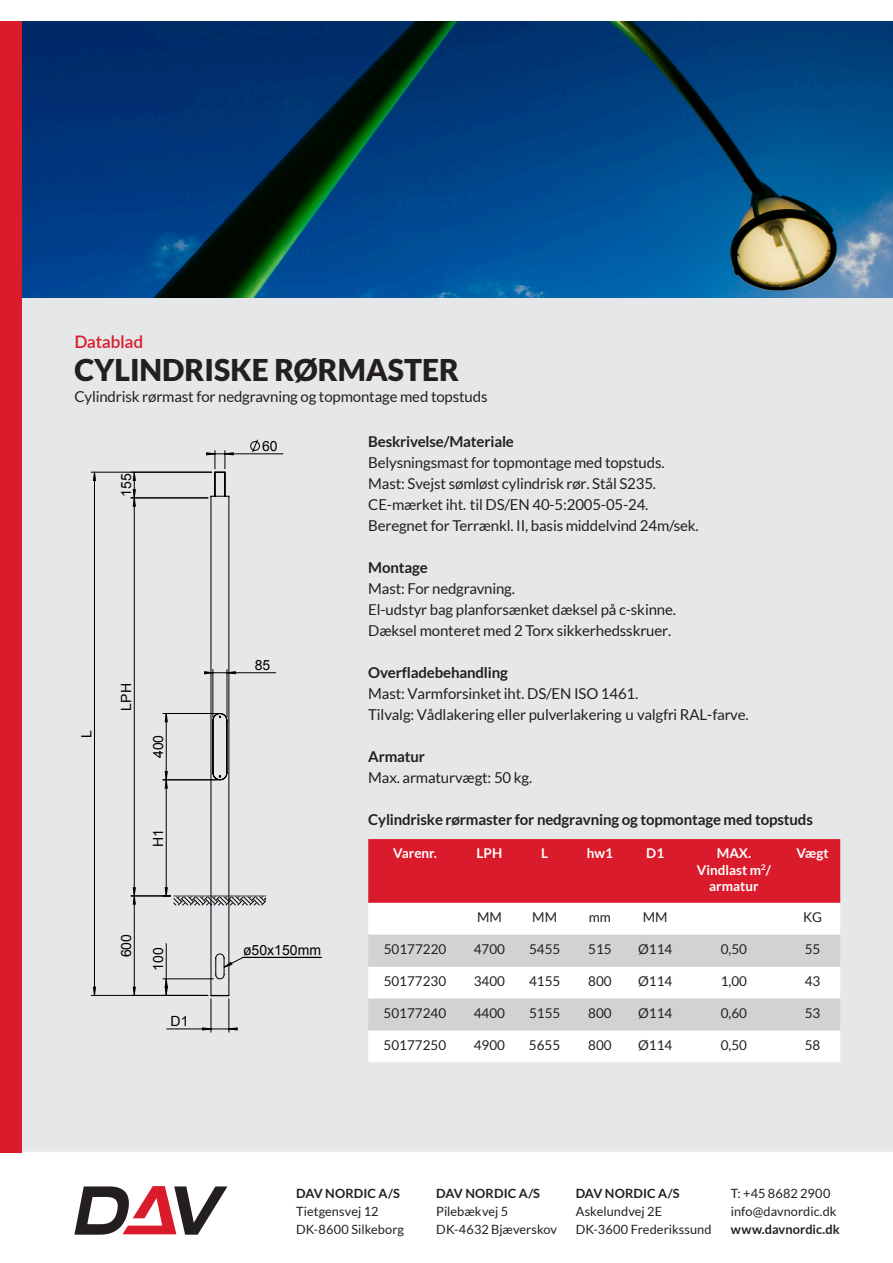
<style>
.page{position:relative;width:893px;height:1263px;background:#fff}
.page>*{position:absolute;margin:0;border:0;box-sizing:border-box;transform-origin:0 0}
.Ov{font:900 30px "Lato";color:#231f20}
.manchet{font:600 17.25px "Lato";color:#da1b2b}
.mr{font:15px/21px "Lato";letter-spacing:-.01em;color:#231f20}
.mr-2{font:700 15px "Lato";letter-spacing:-.01em;color:#231f20}
.Br{font:15px "Lato";letter-spacing:-.01em;color:#231f20}
.t1{font:14.1px "Arial";color:#000}
.Tabel{font:13.5px "Lato";color:#231f20}
.Tabel_ov{font:700 13.5px/16.5px "Lato";color:#fff;text-align:center}
.t2{font:12.75px/18px "Lato";letter-spacing:.005em;color:#231f20}
.t3{font:700 12.75px "Lato";letter-spacing:.005em;color:#231f20}
.s1{font-weight:700}
</style>
<div class="page">
<div style="left:21px;top:21px;width:872px;height:1131px;background:#e6e7e9"></div>
<div style="left:368px;top:839px;width:472px;height:64px;background:#da1b2b"></div>
<svg style="left:368px;top:903px;width:472px;height:159px"></svg>
<svg style="left:368px;top:935px;width:472px;height:95px"></svg>
<img style="left:21px;top:22px;width:872px;height:276px">
<hr style="left:131px;top:896px;width:39px;height:1px;background:#000">
<hr style="left:211px;top:999px;width:1px;height:33px;background:#000">
<hr style="left:229px;top:999px;width:1px;height:33px;background:#000">
<hr style="left:91px;top:995px;width:117px;height:1px;background:#000">
<hr style="left:91px;top:472px;width:121px;height:1px;background:#000">
<hr style="left:131px;top:498px;width:77px;height:1px;background:#000">
<svg style="left:93px;top:471px;width:3px;height:525px;background:#959597"></svg>
<svg style="left:133px;top:439px;width:189px;height:592px;background:#d9dadc"></svg>
<div style="left:0;top:21px;width:21px;height:1131px;background:#da1b2b"></div>
<svg style="left:74px;top:1186px;width:153px;height:49px"></svg>
<p class="manchet" style="left:74px;top:329px;width:70px">Datablad</p>
<p class="Ov" style="left:74px;top:352px;width:386px">CYLINDRISKE RØRMASTER</p>
<p class="Br" style="left:74px;top:388px;width:415px">Cylindrisk rørmast for nedgravning og topmontage med topstuds</p>
<p class="t1" style="left:117px;top:497px;width:25px;rotate:-90deg">155</p>
<p class="t1" style="left:262px;top:436px;width:17px">60</p>
<p class="t1" style="left:77px;top:738px;width:9px;rotate:-90deg">L</p>
<p class="t1" style="left:117px;top:710px;width:29px;rotate:-90deg">LPH</p>
<p class="t1" style="left:149px;top:758px;width:25px;rotate:-90deg">400</p>
<p class="t1" style="left:149px;top:847px;width:19px;rotate:-90deg">H1</p>
<p class="t1" style="left:255px;top:655px;width:17px">85</p>
<p class="t1" style="left:117px;top:957px;width:25px;rotate:-90deg">600</p>
<p class="t1" style="left:243px;top:941px;width:80px">ø50x150mm</p>
<p class="t1" style="left:149px;top:971px;width:25px;rotate:-90deg">100</p>
<p class="t1" style="left:171px;top:1011px;width:19px">D1</p>
<p class="mr" style="left:368px;top:430px;width:332px"><span class="s1">Beskrivelse/Materiale<br></span>Belysningsmast for topmontage med topstuds.<br>Mast: Svejst sømløst cylindrisk rør. Stål S235.<br>CE-mærket iht. til DS/EN 40-5:2005-05-24.<br>Beregnet for Terrænkl. II, basis middelvind 24m/sek.</p>
<p class="mr" style="left:368px;top:556px;width:309px"><span class="s1">Montage<br></span>Mast: For nedgravning.<br>El-udstyr bag planforsænket dæksel på c-skinne.<br>Dæksel monteret med 2 Torx sikkerhedsskruer.</p>
<p class="mr" style="left:368px;top:661px;width:382px"><span class="s1">Overfladebehandling<br></span>Mast: Varmforsinket iht. DS/EN ISO 1461.<br>Tilvalg: Vådlakering eller pulverlakering u valgfri RAL-farve.</p>
<p class="mr" style="left:368px;top:745px;width:165px"><span class="s1">Armatur<br></span>Max. armaturvægt: 50 kg.</p>
<p class="mr-2" style="left:368px;top:810px;width:446px">Cylindriske rørmaster for nedgravning og topmontage med topstuds</p>
<p class="Tabel_ov" style="left:393px;top:845px;width:45px">Varenr.</p>
<p class="Tabel_ov" style="left:477px;top:845px;width:27px">LPH</p>
<p class="Tabel_ov" style="left:541px;top:845px;width:8px">L</p>
<p class="Tabel_ov" style="left:587px;top:845px;width:28px">hw1</p>
<p class="Tabel_ov" style="left:646px;top:845px;width:19px">D1</p>
<p class="Tabel_ov" style="left:697px;top:845px;width:76px">MAX.<br>Vindlast m<sup>2</sup>/ armatur</p>
<p class="Tabel_ov" style="left:796px;top:845px;width:34px">Vægt</p>
<p class="Tabel" style="left:477px;top:910px;width:26px">MM</p>
<p class="Tabel" style="left:532px;top:910px;width:26px">MM</p>
<p class="Tabel" style="left:589px;top:910px;width:24px">mm</p>
<p class="Tabel" style="left:643px;top:910px;width:26px">MM</p>
<p class="Tabel" style="left:803px;top:910px;width:20px">KG</p>
<p class="Tabel" style="left:384px;top:942px;width:64px">50177220</p>
<p class="Tabel" style="left:474px;top:942px;width:33px">4700</p>
<p class="Tabel" style="left:529px;top:942px;width:33px">5455</p>
<p class="Tabel" style="left:588px;top:942px;width:25px">515</p>
<p class="Tabel" style="left:638px;top:942px;width:36px">Ø114</p>
<p class="Tabel" style="left:721px;top:942px;width:28px">0,50</p>
<p class="Tabel" style="left:805px;top:942px;width:17px">55</p>
<p class="Tabel" style="left:384px;top:974px;width:64px">50177230</p>
<p class="Tabel" style="left:474px;top:974px;width:33px">3400</p>
<p class="Tabel" style="left:529px;top:974px;width:33px">4155</p>
<p class="Tabel" style="left:588px;top:974px;width:25px">800</p>
<p class="Tabel" style="left:638px;top:974px;width:36px">Ø114</p>
<p class="Tabel" style="left:721px;top:974px;width:28px">1,00</p>
<p class="Tabel" style="left:805px;top:974px;width:17px">43</p>
<p class="Tabel" style="left:384px;top:1005px;width:64px">50177240</p>
<p class="Tabel" style="left:474px;top:1005px;width:33px">4400</p>
<p class="Tabel" style="left:529px;top:1005px;width:33px">5155</p>
<p class="Tabel" style="left:588px;top:1005px;width:25px">800</p>
<p class="Tabel" style="left:638px;top:1005px;width:36px">Ø114</p>
<p class="Tabel" style="left:721px;top:1005px;width:28px">0,60</p>
<p class="Tabel" style="left:805px;top:1005px;width:17px">53</p>
<p class="Tabel" style="left:384px;top:1037px;width:64px">50177250</p>
<p class="Tabel" style="left:474px;top:1037px;width:33px">4900</p>
<p class="Tabel" style="left:529px;top:1037px;width:33px">5655</p>
<p class="Tabel" style="left:588px;top:1037px;width:25px">800</p>
<p class="Tabel" style="left:638px;top:1037px;width:36px">Ø114</p>
<p class="Tabel" style="left:721px;top:1037px;width:28px">0,50</p>
<p class="Tabel" style="left:805px;top:1037px;width:17px">58</p>
<p class="t3" style="left:296px;top:1186px;width:105px">DAV NORDIC A/S</p>
<p class="t2" style="left:296px;top:1202px;width:110px">Tietgensvej 12<br>DK-8600 Silkeborg</p>
<p class="t3" style="left:436px;top:1186px;width:105px">DAV NORDIC A/S</p>
<p class="t2" style="left:436px;top:1202px;width:122px">Pilebækvej 5<br>DK-4632 Bjæverskov</p>
<p class="t3" style="left:576px;top:1186px;width:105px">DAV NORDIC A/S</p>
<p class="t2" style="left:576px;top:1202px;width:137px">Askelundvej 2E<br>DK-3600 Frederikssund</p>
<p class="t2" style="left:731px;top:1184px;width:107px">T: +45 8682 2900 info@davnordic.dk</p>
<p class="t3" style="left:731px;top:1222px;width:110px">www.davnordic.dk</p>
</div>
